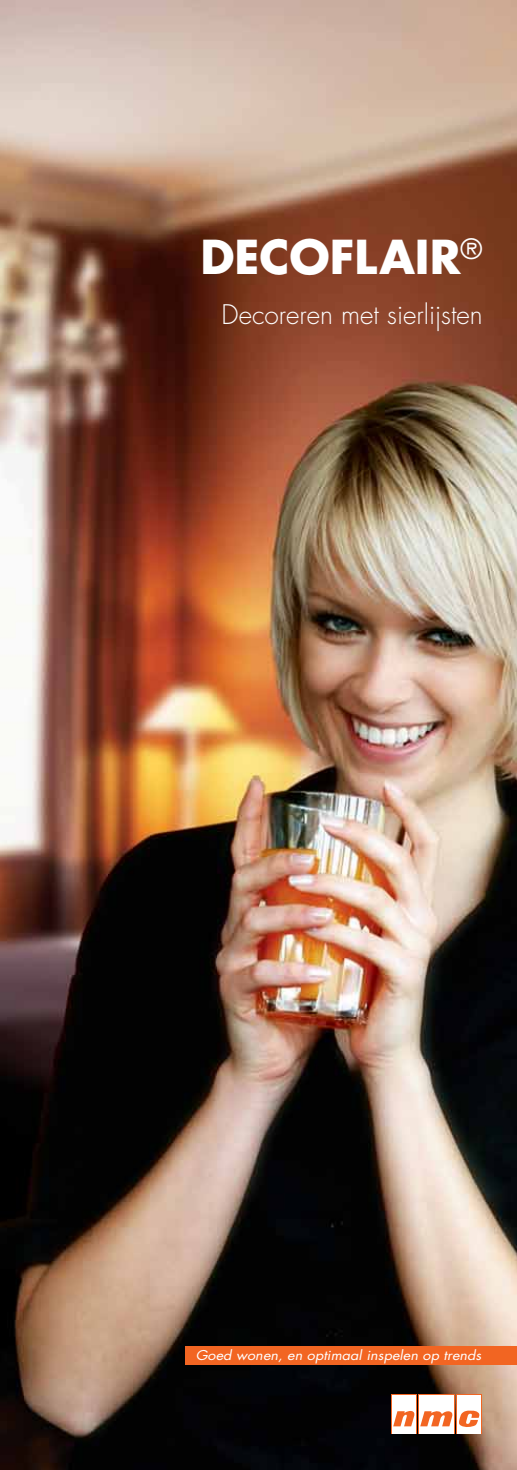
<style>
.page{position:relative;width:517px;height:1470px;background:#fff}
.page>*{position:absolute;margin:0;border:0;box-sizing:border-box;transform-origin:0 0}
.t1{font:700 45.5px "Futura";color:#fff}
.t2{font:300 26.25px "Futura";color:#fff}
.t3{font:italic 13.12px "Futura";letter-spacing:.005em;color:#fff;scale:1.1 1}
</style>
<div class="page">
<img style="left:0;top:0;width:517px;height:1469px">
<div style="left:185px;top:1345px;width:332px;height:19px;background:#f26522"></div>
<svg style="left:391px;top:1394px;width:25px;height:40px"></svg>
<svg style="left:418px;top:1394px;width:36px;height:40px"></svg>
<svg style="left:456px;top:1394px;width:25px;height:40px"></svg>
<div style="left:392px;top:1395px;width:23px;height:38px;background:#fff"></div>
<div style="left:419px;top:1395px;width:34px;height:38px;background:#fff"></div>
<div style="left:457px;top:1395px;width:24px;height:38px;background:#fff"></div>
<svg style="left:393px;top:1409px;width:86px;height:18px"></svg>
<h1 class="t1" style="left:200px;top:236px;width:283px">DECOFLAIR<sup>®</sup></h1>
<h2 class="t2" style="left:222px;top:302px;width:263px">Decoreren met sierlijsten</h2>
<p class="t3" style="left:196px;top:1349px;width:261px">Goed wonen, en optimaal inspelen op trends</p>
</div>
